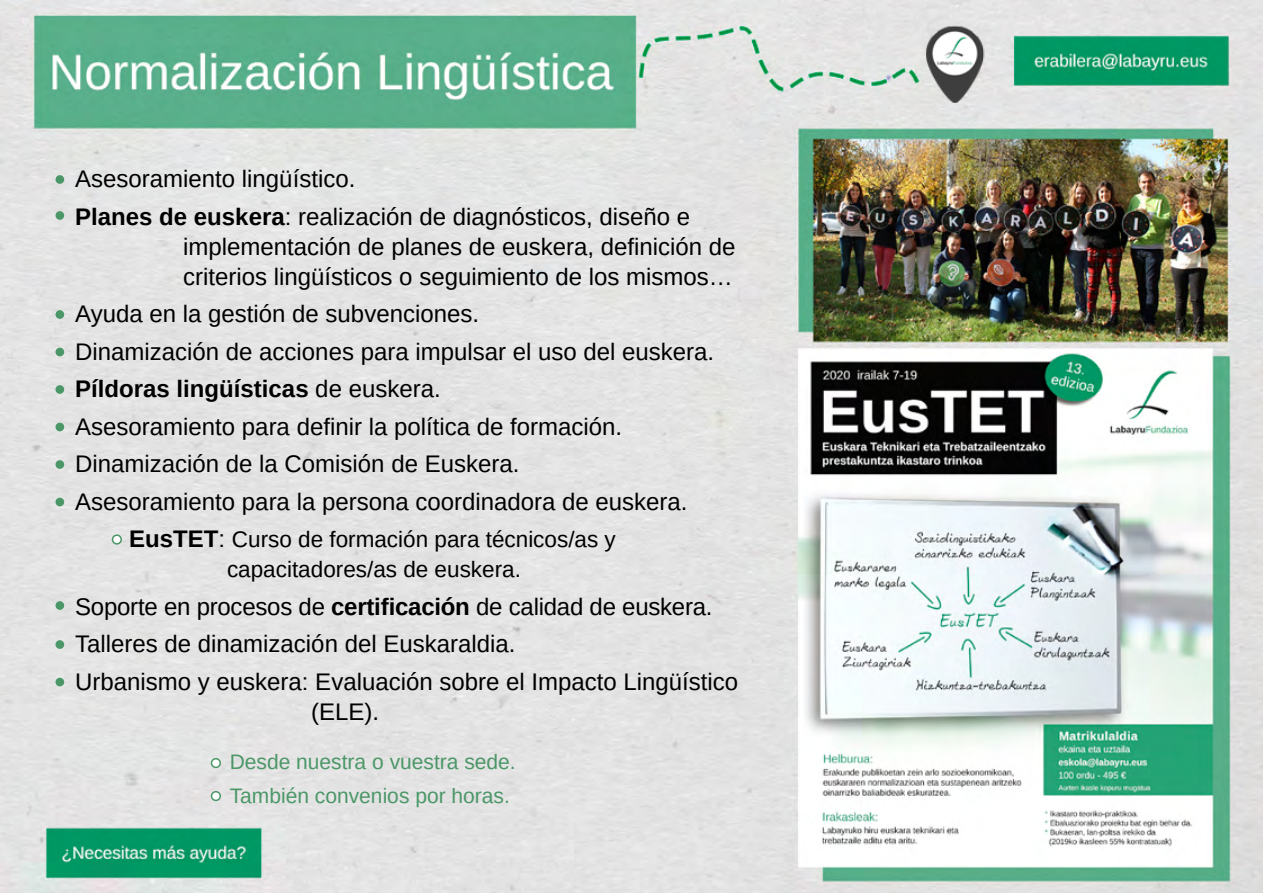
<style>
.page{position:relative;width:1263px;height:893px;background:#fff}
.page>*{position:absolute;margin:0;border:0;box-sizing:border-box;transform-origin:0 0}
.t1{font:24px/37.5px "Arimo";color:#000}
.t2{font:22.5px/30px "Arimo";color:#000;text-align:center}
.t3{font:21px/34.2px "Arimo";color:#4b9768}
.s1{font-weight:700}
.s2{font-weight:700;font-size:24px}
.s3{font-size:24px}
</style>
<div class="page">
<img style="left:0;top:0;width:1263px;height:893px">
<div style="left:113px;top:535px;width:8px;height:9px;background:#fff;border-radius:50%"></div>
<div style="left:112px;top:534px;width:10px;height:11px;border:2px solid #4b9768;border-radius:50%"></div>
<div style="left:211px;top:759px;width:9px;height:8px;background:#fff;border-radius:50%"></div>
<div style="left:211px;top:758px;width:10px;height:10px;border:2px solid #4b9768;border-radius:50%"></div>
<div style="left:211px;top:792px;width:9px;height:8px;background:#fff;border-radius:50%"></div>
<div style="left:211px;top:791px;width:10px;height:10px;border:2px solid #4b9768;border-radius:50%"></div>
<div style="left:56px;top:175px;width:8px;height:9px;background:#4b9768;border-radius:50%"></div>
<div style="left:56px;top:211px;width:8px;height:9px;background:#4b9768;border-radius:50%"></div>
<div style="left:56px;top:310px;width:8px;height:9px;background:#4b9768;border-radius:50%"></div>
<div style="left:56px;top:348px;width:8px;height:8px;background:#4b9768;border-radius:50%"></div>
<div style="left:56px;top:385px;width:8px;height:9px;background:#4b9768;border-radius:50%"></div>
<div style="left:56px;top:423px;width:8px;height:8px;background:#4b9768;border-radius:50%"></div>
<div style="left:56px;top:460px;width:8px;height:9px;background:#4b9768;border-radius:50%"></div>
<div style="left:56px;top:498px;width:8px;height:8px;background:#4b9768;border-radius:50%"></div>
<div style="left:56px;top:601px;width:8px;height:9px;background:#4b9768;border-radius:50%"></div>
<div style="left:56px;top:640px;width:8px;height:9px;background:#4b9768;border-radius:50%"></div>
<div style="left:56px;top:678px;width:8px;height:8px;background:#4b9768;border-radius:50%"></div>
<img style="left:918px;top:25px;width:72px;height:77px">
<p class="t1" style="left:75px;top:160px;width:616px">Asesoramiento lingüístico.<br><span class="s1">Planes de euskera</span>: realización de diagnósticos, diseño e</p>
<p class="t1" style="left:183px;top:232px;width:554px;line-height:30px">implementación de planes de euskera, definición de criterios lingüísticos o seguimiento de los mismos…</p>
<p class="t1" style="left:75px;top:295px;width:640px">Ayuda en la gestión de subvenciones.<br>Dinamización de acciones para impulsar el uso del euskera.<br><span class="s1">Píldoras lingüísticas</span> de euskera.<br>Asesoramiento para definir la política de formación.<br>Dinamización de la Comisión de Euskera.<br>Asesoramiento para la persona coordinadora de euskera.</p>
<p class="t2" style="left:129px;top:525px;width:488px"><span class="s2">EusTET</span><span class="s3">:</span> Curso de formación para técnicos/as y capacitadores/as de euskera.</p>
<p class="t1" style="left:75px;top:588px;width:664px">Soporte en procesos de <span class="s1">certificación</span> de calidad de euskera.<br>Talleres de dinamización del Euskaraldia.<br>Urbanismo y euskera: Evaluación sobre el Impacto Lingüístico</p>
<p class="t1" style="left:311px;top:693px;width:70px">(ELE).</p>
<p class="t3" style="left:230px;top:745px;width:287px">Desde nuestra o vuestra sede.<br>También convenios por horas.</p>
</div>
